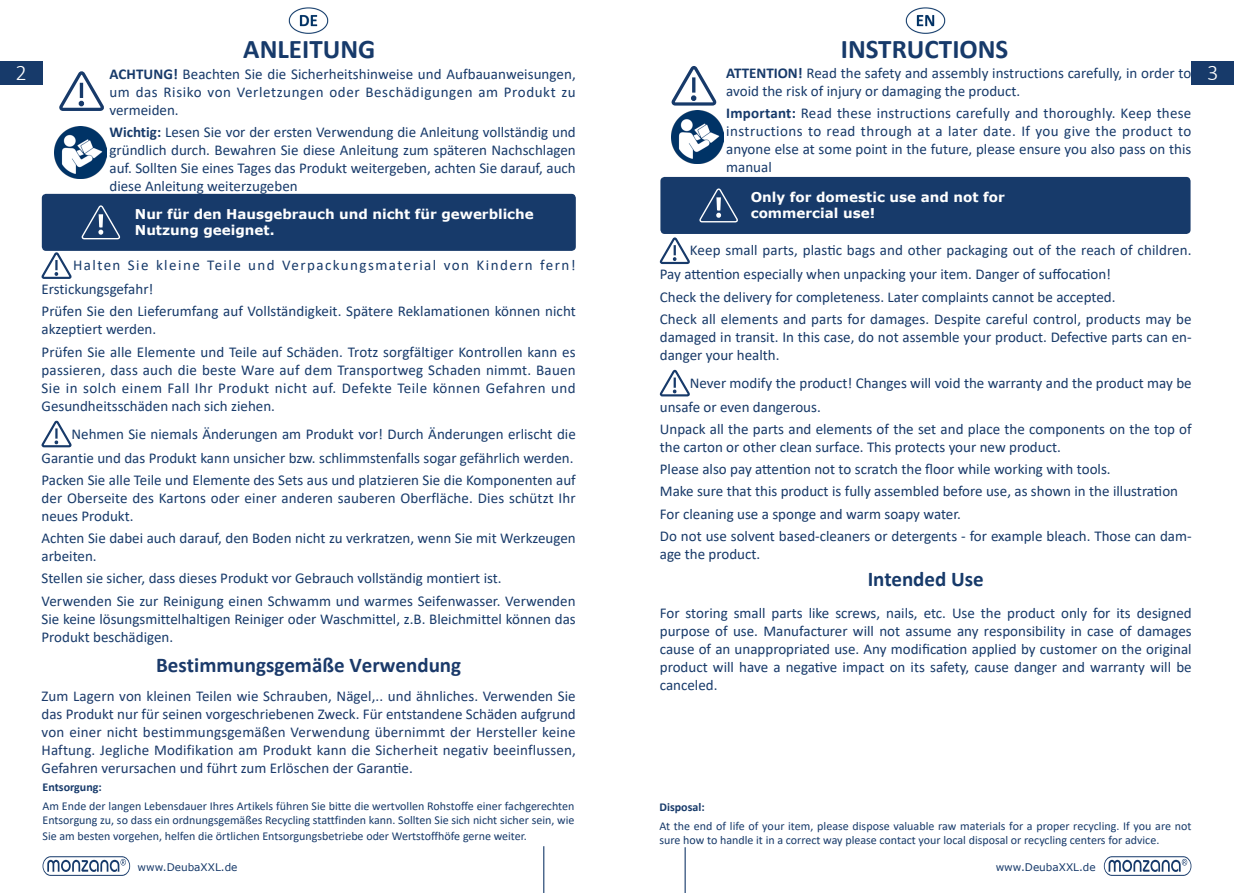
<style>
.page{position:relative;width:1234px;height:893px;background:#fff}
.page>*{position:absolute;margin:0;border:0;box-sizing:border-box;transform-origin:0 0}
.t1{font:700 27px "Calibri";color:#173a6a}
.t2{font:300 22.5px "Calibri";color:#fff}
.t3{font:700 21px "Calibri";color:#1b3a6a}
.t4{font:700 21px "Calibri";color:#173a6a}
.t5{font:15px/18px "Calibri";color:#173a6a;text-align:justify}
.t6{font:15px/18px "Calibri";color:#173968}
.t7{font:15px/18px "Calibri";color:#1b3a6a;text-align:justify}
.t8{font:15px/23.9px "Calibri";letter-spacing:.095em;color:#173a6a}
.t9{font:700 13.5px "Verdana";color:#fff}
.t10{font:12px/14.4px "Calibri";color:#173a6a}
.t11{font:700 12px "Calibri";color:#173a6a}
.t12{font:10.5px "Verdana";color:#173a6a}
.s1{font-weight:700}
</style>
<div class="page">
<hr style="left:543px;top:846px;width:1px;height:47px;background:#173a6a">
<div style="left:0;top:62px;width:43px;height:23px;background:#173a6a"></div>
<div style="left:1191px;top:62px;width:42px;height:23px;background:#173a6a"></div>
<svg style="left:43px;top:856px;width:87px;height:20px"></svg>
<svg style="left:1103px;top:856px;width:88px;height:20px"></svg>
<hr style="left:684px;top:847px;width:1px;height:46px;background:#173a6a">
<svg style="left:659px;top:237px;width:31px;height:28px"></svg>
<svg style="left:659px;top:369px;width:31px;height:28px"></svg>
<img style="left:905px;top:7px;width:41px;height:27px">
<svg style="left:41px;top:252px;width:31px;height:27px"></svg>
<svg style="left:41px;top:420px;width:31px;height:28px"></svg>
<img style="left:288px;top:7px;width:41px;height:27px">
<div style="left:42px;top:194px;width:533px;height:57px;background:#173a6a;border-radius:4px"></div>
<svg style="left:81px;top:205px;width:40px;height:34px"></svg>
<img style="left:55px;top:126px;width:52px;height:52px">
<div style="left:660px;top:177px;width:530px;height:57px;background:#173a6a;border-radius:4px"></div>
<svg style="left:699px;top:188px;width:39px;height:34px"></svg>
<img style="left:671px;top:111px;width:52px;height:52px">
<svg style="left:59px;top:71px;width:45px;height:40px"></svg>
<hr style="left:80px;top:83px;width:3px;height:15px;background:#173a6a">
<svg style="left:671px;top:66px;width:46px;height:40px"></svg>
<hr style="left:692px;top:77px;width:3px;height:16px;background:#173a6a">
<p class="t1" style="left:243px;top:30px;width:133px">ANLEITUNG</p>
<p class="t1" style="left:840px;top:30px;width:169px">INSTRUCTIONS</p>
<h2 class="t2" style="left:16px;top:59px;width:13px">2</h2>
<h2 class="t2" style="left:1206px;top:59px;width:13px">3</h2>
<p class="t5" style="left:726px;top:64px;width:466px"><span class="s1">ATTENTION!</span> Read the safety and assembly instructions carefully, in order to avoid the risk of injury or damaging the product.</p>
<p class="t5" style="left:726px;top:104px;width:466px"><span class="s1">Important:</span> Read these instructions carefully and thoroughly. Keep these instructions to read through at a later date. If you give the product to anyone else at some point in the future, please ensure you also pass on this manual</p>
<p class="t5" style="left:109px;top:64px;width:467px"><span class="s1">ACHTUNG!</span> Beachten Sie die Sicherheitshinweise und Aufbauanweisungen, um das Risiko von Verletzungen oder Beschädigungen am Produkt zu vermeiden.</p>
<p class="t5" style="left:109px;top:122px;width:468px"><span class="s1">Wichtig:</span> Lesen Sie vor der ersten Verwendung die Anleitung vollständig und gründlich durch. Bewahren Sie diese Anleitung zum späteren Nachschlagen auf. Sollten Sie eines Tages das Produkt weitergeben, achten Sie darauf, auch diese Anleitung weiterzugeben</p>
<p class="t9" style="left:135px;top:205px;width:400px">Nur für den Hausgebrauch und nicht für gewerbliche</p>
<p class="t9" style="left:135px;top:221px;width:141px">Nutzung geeignet.</p>
<p class="t9" style="left:750px;top:188px;width:255px">Only for domestic use and not for</p>
<p class="t9" style="left:750px;top:204px;width:126px">commercial use!</p>
<p class="t8" style="left:42px;top:253px;width:535px;text-indent:31px">Halten Sie kleine Teile und Verpackungsmaterial von Kindern fern!<br>Erstickungsgefahr!</p>
<p class="t5" style="left:42px;top:302px;width:535px">Prüfen Sie den Lieferumfang auf Vollständigkeit. Spätere Reklamationen können nicht akzeptiert werden.</p>
<p class="t5" style="left:42px;top:342px;width:535px">Prüfen Sie alle Elemente und Teile auf Schäden. Trotz sorgfältiger Kontrollen kann es passieren, dass auch die beste Ware auf dem Transportweg Schaden nimmt. Bauen Sie in solch einem Fall Ihr Produkt nicht auf. Defekte Teile können Gefahren und Gesundheitsschäden nach sich ziehen.</p>
<p class="t5" style="left:42px;top:421px;width:535px;line-height:23.9px;text-align:right">Nehmen Sie niemals Änderungen am Produkt vor! Durch Änderungen erlischt die<br>Garantie und das Produkt kann unsicher bzw. schlimmstenfalls sogar gefährlich werden.</p>
<p class="t5" style="left:42px;top:470px;width:535px">Packen Sie alle Teile und Elemente des Sets aus und platzieren Sie die Komponenten auf der Oberseite des Kartons oder einer anderen sauberen Oberfläche. Dies schützt Ihr neues Produkt.</p>
<p class="t5" style="left:42px;top:529px;width:535px">Achten Sie dabei auch darauf, den Boden nicht zu verkratzen, wenn Sie mit Werkzeugen arbeiten.</p>
<p class="t5" style="left:42px;top:569px;width:461px">Stellen sie sicher, dass dieses Produkt vor Gebrauch vollständig montiert ist.</p>
<p class="t5" style="left:42px;top:591px;width:535px">Verwenden Sie zur Reinigung einen Schwamm und warmes Seifenwasser. Verwenden Sie keine lösungsmittelhaltigen Reiniger oder Waschmittel, z.B. Bleichmittel können das Produkt beschädigen.</p>
<p class="t3" style="left:156px;top:650px;width:306px">Bestimmungsgemäße Verwendung</p>
<p class="t7" style="left:42px;top:686px;width:535px">Zum Lagern von kleinen Teilen wie Schrauben, Nägel,.. und ähnliches. Verwenden Sie das Produkt nur für seinen vorgeschriebenen Zweck. Für entstandene Schäden aufgrund von einer nicht bestimmungsgemäßen Verwendung übernimmt der Hersteller keine Haftung. Jegliche Modifikation am Produkt kann die Sicherheit negativ beeinflussen, Gefahren verursachen und führt zum Erlöschen der Garantie.</p>
<p class="t11" style="left:43px;top:779px;width:61px">Entsorgung:</p>
<p class="t10" style="left:43px;top:798px;width:533px">Am Ende der langen Lebensdauer Ihres Artikels führen Sie bitte die wertvollen Rohstoffe einer fachgerechten<br>Entsorgung zu, so dass ein ordnungsgemäßes Recycling stattfinden kann. Sollten Sie sich nicht sicher sein, wie</p>
<p class="t10" style="left:43px;top:829px;width:485px">Sie am besten vorgehen, helfen die örtlichen Entsorgungsbetriebe oder Wertstoffhöfe gerne weiter.</p>
<p class="t6" style="left:659px;top:238px;width:533px;line-height:23.9px;text-indent:30px">Keep small parts, plastic bags and other packaging out of the reach of children.<br>Pay attention especially when unpacking your item. Danger of suffocation!</p>
<p class="t6" style="left:659px;top:287px;width:457px">Check the delivery for completeness. Later complaints cannot be accepted.</p>
<p class="t6" style="left:659px;top:309px;width:533px;text-align:justify">Check all elements and parts for damages. Despite careful control, products may be damaged in transit. In this case, do not assemble your product. Defective parts can en&shy;danger your health.</p>
<p class="t6" style="left:659px;top:371px;width:533px;line-height:23.9px;text-indent:30px">Never modify the product! Changes will void the warranty and the product may be unsafe or even dangerous.</p>
<p class="t6" style="left:659px;top:420px;width:533px">Unpack all the parts and elements of the set and place the components on the top of the carton or other clean surface. This protects your new product.</p>
<p class="t6" style="left:659px;top:460px;width:452px">Please also pay attention not to scratch the floor while working with tools.</p>
<p class="t6" style="left:659px;top:482px;width:519px">Make sure that this product is fully assembled before use, as shown in the illustration</p>
<p class="t6" style="left:659px;top:504px;width:302px">For cleaning use a sponge and warm soapy water.</p>
<p class="t6" style="left:659px;top:527px;width:533px">Do not use solvent based-cleaners or detergents - for example bleach. Those can dam&shy;age the product.</p>
<p class="t4" style="left:867px;top:564px;width:118px">Intended Use</p>
<p class="t5" style="left:659px;top:604px;width:533px">For storing small parts like screws, nails, etc. Use the product only for its designed purpose of use. Manufacturer will not assume any responsibility in case of damages cause of an unappropriated use. Any modification applied by customer on the original product will have a negative impact on its safety, cause danger and warranty will be canceled.</p>
<p class="t11" style="left:659px;top:798px;width:47px">Disposal:</p>
<p class="t10" style="left:659px;top:818px;width:533px">At the end of life of your item, please dispose valuable raw materials for a proper recycling. If you are not sure how to handle it in a correct way please contact your local disposal or recycling centers for advice.</p>
<p class="t12" style="left:137px;top:860px;width:101px">www.DeubaXXL.de</p>
<p class="t12" style="left:995px;top:860px;width:101px">www.DeubaXXL.de</p>
</div>
